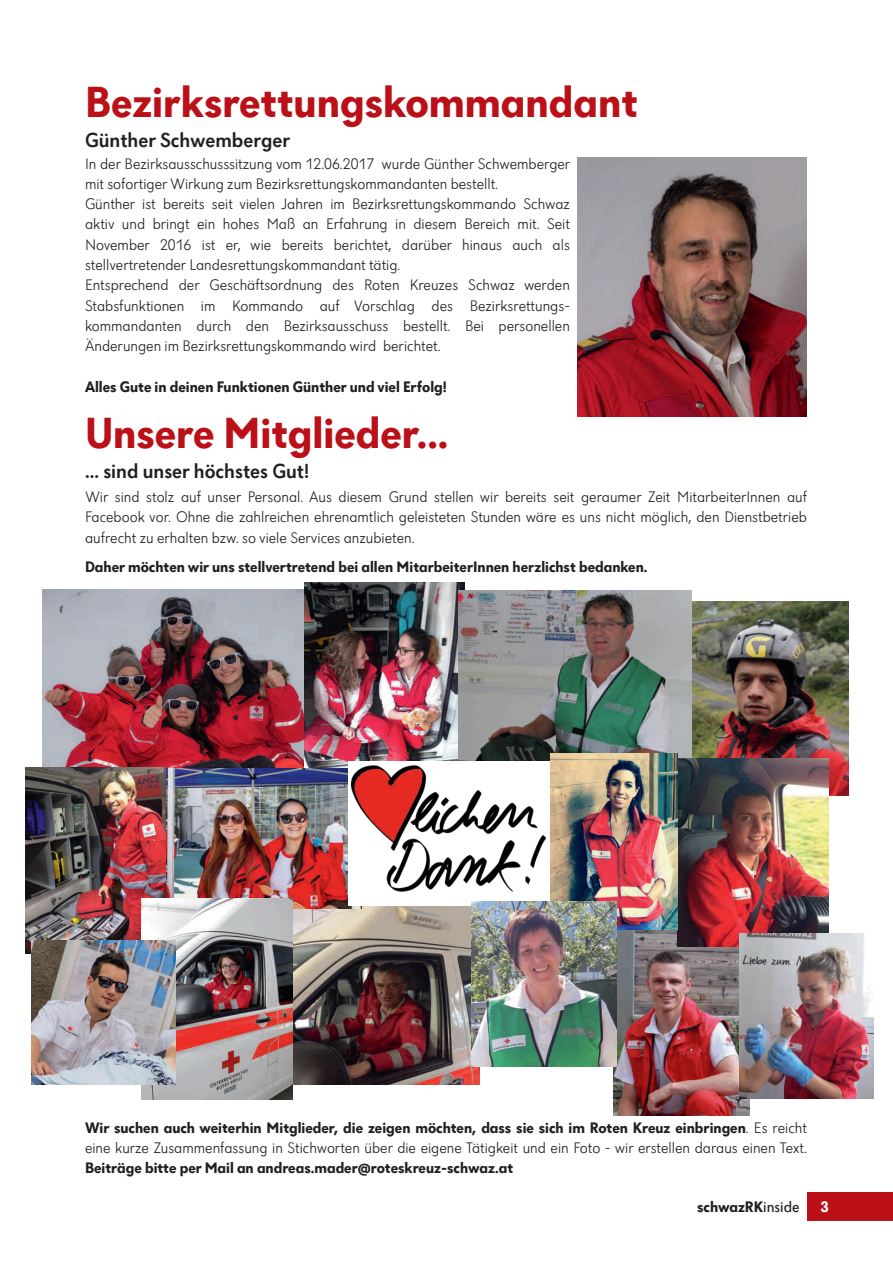
<style>
.page{position:relative;width:893px;height:1263px;background:#fff}
.page>*{position:absolute;margin:0;border:0;box-sizing:border-box;transform-origin:0 0}
.t1{font:700 45px "Dunant";color:#bb1018}
.t2{font:500 21px "Dunant";color:#231f20}
.t3{font:300 15.75px/20.2px "Dunant";color:#231f20}
.t4{font:700 15.75px "Dunant";color:#231f20}
.t5{font:700 15.75px "Dunant";color:#fff}
.s1{font-weight:700}
.s2{font-weight:400}
</style>
<div class="page">
<div style="left:807px;top:1192px;width:86px;height:28px;background:#bb1018"></div>
<img style="left:293px;top:906px;width:187px;height:178px">
<img style="left:577px;top:157px;width:229px;height:260px">
<img style="left:43px;top:590px;width:262px;height:178px">
<img style="left:305px;top:583px;width:160px;height:185px">
<img style="left:166px;top:768px;width:195px;height:140px">
<img style="left:691px;top:601px;width:157px;height:194px">
<img style="left:459px;top:591px;width:232px;height:171px">
<img style="left:26px;top:767px;width:140px;height:187px">
<img style="left:614px;top:930px;width:136px;height:186px">
<img style="left:677px;top:759px;width:152px;height:187px">
<img style="left:739px;top:934px;width:135px;height:164px">
<img style="left:142px;top:898px;width:151px;height:201px">
<img style="left:32px;top:940px;width:144px;height:144px">
<img style="left:348px;top:762px;width:199px;height:144px">
<img style="left:550px;top:754px;width:127px;height:176px">
<img style="left:471px;top:901px;width:145px;height:165px">
<h1 class="t1" style="left:85px;top:83px;width:554px">Bezirksrettungskommandant</h1>
<h2 class="t2" style="left:85px;top:131px;width:207px">Günther Schwemberger</h2>
<p class="t3" style="left:85px;top:155px;width:487px">In der Bezirksausschusssitzung vom 12.06.2017 wurde Günther Schwemberger mit sofortiger Wirkung zum Bezirksrettungskommandanten bestellt.<br>Günther ist bereits seit vielen Jahren im Bezirksrettungskommando Schwaz aktiv und bringt ein hohes Maß an Erfahrung in diesem Bereich mit. Seit November 2016 ist er, wie bereits berichtet, darüber hinaus auch als stellvertretender Landesrettungskommandant tätig.<br>Entsprechend der Geschäftsordnung des Roten Kreuzes Schwaz werden Stabsfunktionen im Kommando auf Vorschlag des Bezirksrettungs&shy;kommandanten durch den Bezirksausschuss bestellt. Bei personellen Änderungen im Bezirksrettungskommando wird berichtet.</p>
<p class="t4" style="left:85px;top:380px;width:363px">Alles Gute in deinen Funktionen Günther und viel Erfolg!</p>
<h1 class="t1" style="left:85px;top:414px;width:365px">Unsere Mitglieder...</h1>
<h2 class="t2" style="left:85px;top:462px;width:226px">... sind unser höchstes Gut!</h2>
<p class="t3" style="left:85px;top:488px;width:724px;text-align:justify">Wir sind stolz auf unser Personal. Aus diesem Grund stellen wir bereits seit geraumer Zeit MitarbeiterInnen auf Facebook vor. Ohne die zahlreichen ehrenamtlich geleisteten Stunden wäre es uns nicht möglich, den Dienstbetrieb aufrecht zu erhalten bzw. so viele Services anzubieten.</p>
<p class="t4" style="left:85px;top:560px;width:564px">Daher möchten wir uns stellvertretend bei allen MitarbeiterInnen herzlichst bedanken.</p>
<p class="t3" style="left:85px;top:1118px;width:723px"><span class="s1">Wir suchen auch weiterhin Mitglieder, die zeigen möchten, dass sie sich im Roten Kreuz einbringen</span>. Es reicht eine kurze Zusammenfassung in Stichworten über die eigene Tätigkeit und ein Foto - wir erstellen daraus einen Text.</p>
<p class="t4" style="left:85px;top:1161px;width:430px">Beiträge bitte per Mail an andreas.mader@roteskreuz-schwaz.at</p>
<p class="t4" style="left:697px;top:1200px;width:104px">schwazRK<span class="s2">inside</span></p>
<p class="t5" style="left:820px;top:1200px;width:10px">3</p>
</div>
